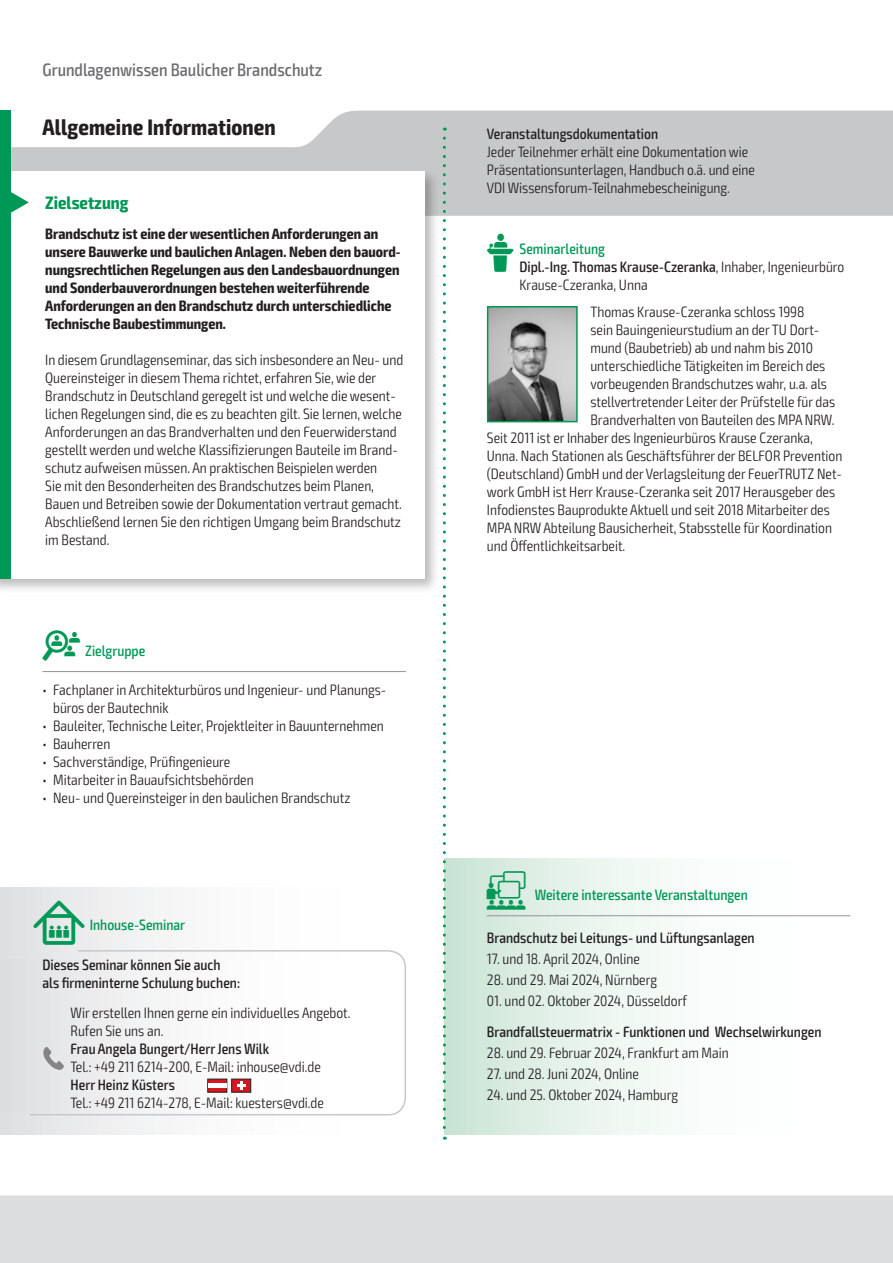
<style>
.page{position:relative;width:893px;height:1263px;background:#fff}
.page>*{position:absolute;margin:0;border:0;box-sizing:border-box;transform-origin:0 0}
.t1{font:700 condensed 22.5px "Exo 2";letter-spacing:.005em;color:#231f20}
.t2{font:500 condensed 18px "Exo 2";color:#6c6d70}
.t3{font:700 condensed 18px "Exo 2";color:#009856}
.t4{font:300 condensed 15px/18px "Exo 2";color:#231f20}
.t5{font:700 condensed 15px/18px "Exo 2";color:#231f20}
.t6{font:500 condensed 15px/18px "Exo 2";color:#231f20}
.t7{font:500 condensed 15px "Exo 2";color:#009856}
.s1{font-family:"VDI Iconset S4 A Regular";font-weight:400;font-stretch:normal}
.s2{font-weight:500}
.s3{font-family:"VDI Iconset S4 A Regular";font-weight:400;font-stretch:normal;font-size:15.45px}
.s4{font-family:"VDI Iconset S4 A Regular";font-weight:400;font-stretch:normal;font-size:19.5px}
</style>
<div class="page">
<div style="left:0;top:1195px;width:893px;height:68px;background:#dcdddf"></div>
<svg style="left:11px;top:111px;width:881px;height:105px;fill:#c7c8ca"></svg>
<hr style="left:892px;top:111px;width:1px;height:105px;background:#009856">
<div style="left:0;top:111px;width:11px;height:63px;background:#009856"></div>
<div style="left:0;top:168px;width:440px;height:426px;background:#231f20;opacity:.3"></div>
<div style="left:0;top:171px;width:424px;height:408px;background:#fff"></div>
<div style="left:0;top:171px;width:11px;height:408px;background:#009856"></div>
<svg style="left:11px;top:192px;width:18px;height:21px"></svg>
<hr style="left:43px;top:671px;width:363px;height:1px;background:#939598">
<div style="left:444px;top:858px;width:406px;height:276px;background:linear-gradient(to right,#d2e8db,#fff)"></div>
<hr style="left:487px;top:915px;width:363px;height:1px;background:#939598">
<img style="left:490px;top:309px;width:85px;height:110px">
<div style="left:487px;top:306px;width:91px;height:116px;border:2px solid #009856"></div>
<div style="left:0;top:887px;width:406px;height:247px;background:linear-gradient(to right,#e4e5e7,#fff)"></div>
<svg style="left:29px;top:949px;width:377px;height:167px"></svg>
<div style="left:0;top:959px;width:383px;height:152px;background:linear-gradient(to right,#e2e3e5,#fff)"></div>
<svg style="left:207px;top:1079px;width:44px;height:13px"></svg>
<div style="left:208px;top:1083px;width:19px;height:5px;background:#fff"></div>
<svg style="left:43px;top:1047px;width:21px;height:23px"></svg>
<svg style="left:443px;top:138px;width:3px;height:1002px"></svg>
<p class="t2" style="left:43px;top:59px;width:281px">Grundlagenwissen Baulicher Brandschutz</p>
<h1 class="t1" style="left:43px;top:113px;width:235px">Allgemeine Informationen</h1>
<p class="t6" style="left:487px;top:125px;width:173px">Veranstaltungsdokumentation</p>
<p class="t4" style="left:487px;top:143px;width:270px">Jeder Teilnehmer erhält eine Dokumentation wie<br>Präsentationsunterlagen, Handbuch o.ä. und eine<br>VDI Wissensforum-Teilnahmebescheinigung.</p>
<p class="t5" style="left:45px;top:225px;width:357px">Brandschutz ist eine der wesentlichen Anforderungen an unsere Bauwerke und baulichen Anlagen. Neben den bauord&shy;nungsrechtlichen Regelungen aus den Landesbauordnungen und Sonderbauverordnungen bestehen weiterführende Anforderungen an den Brandschutz durch unterschiedliche Technische Baubestimmungen.</p>
<p class="t4" style="left:45px;top:351px;width:360px">In diesem Grundlagenseminar, das sich insbesondere an Neu- und Quereinsteiger in diesem Thema richtet, erfahren Sie, wie der Brandschutz in Deutschland geregelt ist und welche die wesent&shy;lichen Regelungen sind, die es zu beachten gilt. Sie lernen, welche Anforderungen an das Brandverhalten und den Feuerwiderstand gestellt werden und welche Klassifizierungen Bauteile im Brand&shy;schutz aufweisen müssen. An praktischen Beispielen werden<br>Sie mit den Besonderheiten des Brandschutzes beim Planen, Bauen und Betreiben sowie der Dokumentation vertraut gemacht.<br>Abschließend lernen Sie den richtigen Umgang beim Brandschutz im Bestand.</p>
<p class="t3" style="left:45px;top:192px;width:85px">Zielsetzung</p>
<p class="t7" style="left:487px;top:240px;width:120px"><span class="s1">L</span> Seminarleitung</p>
<p class="t4" style="left:590px;top:303px;width:216px">Thomas Krause-Czeranka schloss 1998</p>
<p class="t4" style="left:590px;top:321px;width:230px">sein Bauingenieurstudium an der TU Dort-</p>
<p class="t4" style="left:590px;top:339px;width:224px">mund (Baubetrieb) ab und nahm bis 2010</p>
<p class="t4" style="left:590px;top:357px;width:236px">unterschiedliche Tätigkeiten im Bereich des</p>
<p class="t4" style="left:590px;top:375px;width:238px">vorbeugenden Brandschutzes wahr, u.a. als</p>
<p class="t4" style="left:590px;top:393px;width:246px">stellvertretender Leiter der Prüfstelle für das</p>
<p class="t4" style="left:590px;top:411px;width:246px">Brandverhalten von Bauteilen des MPA NRW.</p>
<p class="t4" style="left:487px;top:429px;width:327px">Seit 2011 ist er Inhaber des Ingenieurbüros Krause Czeranka,</p>
<p class="t4" style="left:487px;top:447px;width:357px">Unna. Nach Stationen als Geschäftsführer der BELFOR Prevention</p>
<p class="t4" style="left:487px;top:465px;width:357px">(Deutschland) GmbH und der Verlagsleitung der FeuerTRUTZ Net-</p>
<p class="t4" style="left:487px;top:483px;width:350px">work GmbH ist Herr Krause-Czeranka seit 2017 Herausgeber des</p>
<p class="t4" style="left:487px;top:501px;width:344px">Infodienstes Bauprodukte Aktuell und seit 2018 Mitarbeiter des</p>
<p class="t4" style="left:487px;top:519px;width:347px">MPA NRW Abteilung Bausicherheit, Stabsstelle für Koordination</p>
<p class="t4" style="left:487px;top:537px;width:140px">und Öffentlichkeitsarbeit.</p>
<p class="t4" style="left:519px;top:258px;width:326px"><span class="s2">Dipl.-Ing. Thomas Krause-Czeranka</span>, Inhaber, Ingenieurbüro<br>Krause-Czeranka, Unna</p>
<p class="t7" style="left:43px;top:642px;width:104px"><span class="s1">Z</span> Zielgruppe</p>
<p class="t4" style="left:53px;top:681px;width:335px;text-indent:-11px">• Fachplaner in Architekturbüros und Ingenieur- und Planungs&shy;büros der Bautechnik</p>
<p class="t4" style="left:43px;top:717px;width:343px">• Bauleiter, Technische Leiter, Projektleiter in Bauunternehmen</p>
<p class="t4" style="left:43px;top:735px;width:69px">• Bauherren</p>
<p class="t4" style="left:43px;top:753px;width:189px">• Sachverständige, Prüfingenieure</p>
<p class="t4" style="left:43px;top:771px;width:213px">• Mitarbeiter in Bauaufsichtsbehörden</p>
<p class="t4" style="left:43px;top:789px;width:309px">• Neu- und Quereinsteiger in den baulichen Brandschutz</p>
<p class="t7" style="left:33px;top:916px;width:153px"><span class="s3">I</span> Inhouse-Seminar</p>
<p class="t6" style="left:43px;top:955px;width:199px">Dieses Seminar können Sie auch als firmeninterne Schulung buchen:</p>
<p class="t4" style="left:71px;top:1004px;width:282px">Wir erstellen Ihnen gerne ein individuelles Angebot.<br>Rufen Sie uns an.</p>
<p class="t6" style="left:71px;top:1040px;width:200px">Frau Angela Bungert/Herr Jens Wilk</p>
<p class="t4" style="left:71px;top:1058px;width:252px">Tel.: +49 211 6214-200, E-Mail: inhouse@vdi.de</p>
<p class="t6" style="left:71px;top:1076px;width:106px">Herr Heinz Küsters</p>
<p class="t4" style="left:71px;top:1094px;width:255px">Tel.: +49 211 6214-278, E-Mail: kuesters@vdi.de</p>
<p class="t7" style="left:487px;top:886px;width:263px"><span class="s4">W</span> Weitere interessante Veranstaltungen</p>
<p class="t6" style="left:487px;top:929px;width:269px">Brandschutz bei Leitungs- und Lüftungsanlagen</p>
<p class="t4" style="left:487px;top:950px;width:154px">17. und 18. April 2024, Online</p>
<p class="t4" style="left:487px;top:971px;width:172px">28. und 29. Mai 2024, Nürnberg</p>
<p class="t4" style="left:487px;top:992px;width:202px">01. und 02. Oktober 2024, Düsseldorf</p>
<p class="t6" style="left:487px;top:1023px;width:336px">Brandfallsteuermatrix - Funktionen und Wechselwirkungen</p>
<p class="t4" style="left:487px;top:1044px;width:243px">28. und 29. Februar 2024, Frankfurt am Main</p>
<p class="t4" style="left:487px;top:1065px;width:154px">27. und 28. Juni 2024, Online</p>
<p class="t4" style="left:487px;top:1086px;width:193px">24. und 25. Oktober 2024, Hamburg</p>
</div>
